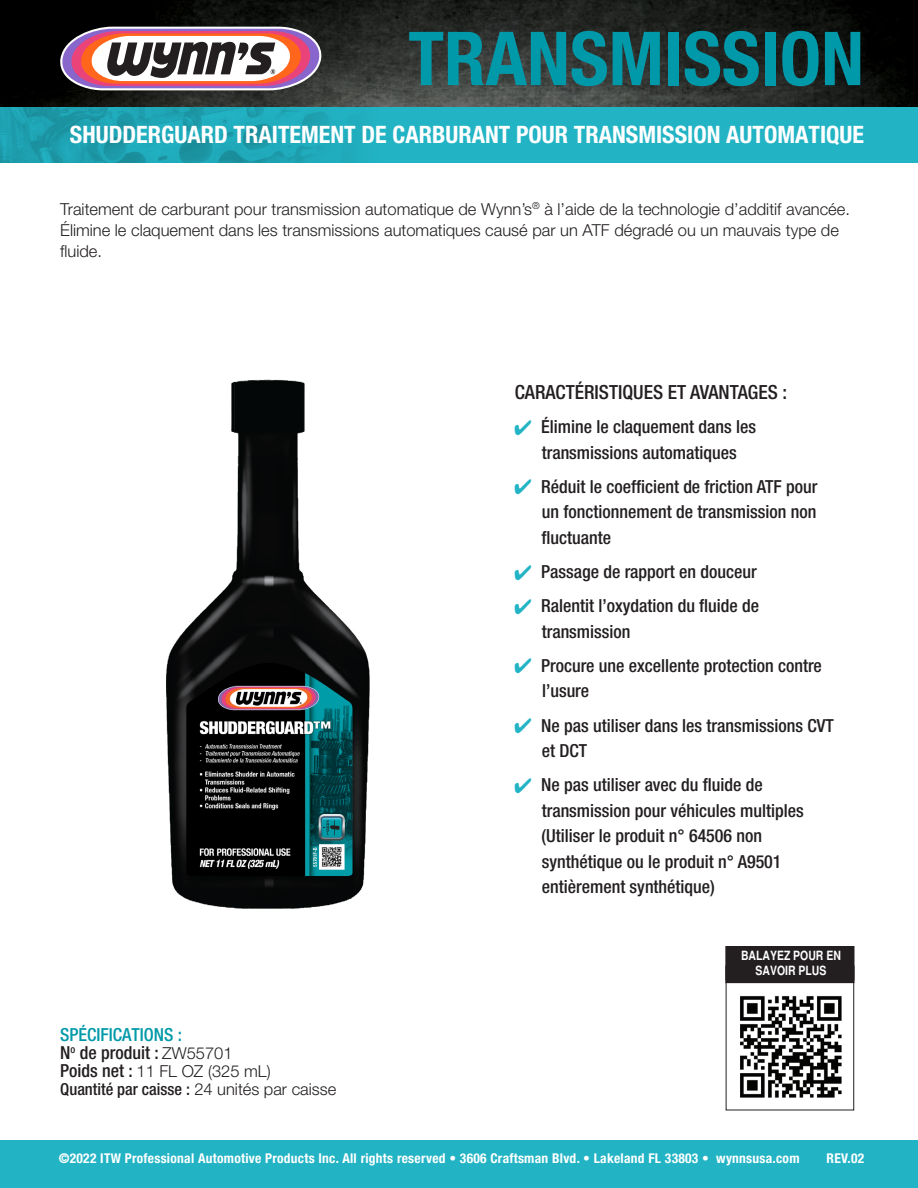
<style>
.page{position:relative;width:918px;height:1188px;background:#fff}
.page>*{position:absolute;margin:0;border:0;box-sizing:border-box;transform-origin:0 0}
.t1{font:700 condensed 74.55px "Helvetica Neue LT Std";color:#0099a9}
.t2{font:700 condensed 24px "Helvetica Neue LT Std";color:#fff}
.t3{font:500 condensed 19.5px "Helvetica Neue LT Std";color:#231f20}
.t4{font:500 condensed 18px/25.5px "Helvetica Neue LT Std";color:#231f20}
.t5{font:500 condensed 18px/18px "Helvetica Neue LT Std";color:#0099a9}
.t6{font:300 16.5px/21px "Helvetica Neue LT Std";color:#231f20}
.t7{font:700 condensed 13.5px "Helvetica Neue LT Std";letter-spacing:.02em;color:#fff}
.t8{font:700 condensed 12.75px/15.3px "Helvetica";color:#fff;text-align:center}
.s1{color:#22b4c5}
.s2{color:#231f20}
.s3{font-weight:300;font-stretch:normal;font-size:16.5px;color:#231f20}
.s4{font-weight:500;font-stretch:condensed;font-size:18px}
.s5{font-weight:500;font-stretch:condensed}
</style>
<div class="page">
<div style="left:0;top:1140px;width:918px;height:48px;background:#22b4c5"></div>
<img style="left:0;top:0;width:918px;height:108px">
<div style="left:0;top:108px;width:918px;height:55px;background:#22b4c5"></div>
<img style="left:0;top:108px;width:352px;height:55px">
<svg style="left:59px;top:27px;width:263px;height:63px"></svg>
<img style="left:166px;top:379px;width:204px;height:530px">
<div style="left:725px;top:966px;width:129px;height:17px;border:2px solid #231f20"></div>
<img style="left:740px;top:996px;width:102px;height:102px">
<div style="left:726px;top:947px;width:128px;height:33px;background:#231f20"></div>
<div style="left:725px;top:946px;width:129px;height:35px;border:2px solid #231f20"></div>
<p class="t1" style="left:408px;top:13px;width:457px">TRANSMISSION</p>
<p class="t2" style="left:70px;top:120px;width:796px">SHUDDERGUARD TRAITEMENT DE CARBURANT POUR TRANSMISSION AUTOMATIQUE</p>
<p class="t6" style="left:60px;top:198px;width:791px">Traitement de carburant pour transmission automatique de Wynn’s<sup>®</sup> à l’aide de la technologie d’additif avancée.<br>Élimine le claquement dans les transmissions automatiques causé par un ATF dégradé ou un mauvais type de fluide.</p>
<p class="t3" style="left:515px;top:381px;width:274px">CARACTÉRISTIQUES ET AVANTAGES :</p>
<p class="t4" style="left:514px;top:414px;width:244px;text-align:center"><span class="s1">✔</span> Élimine le claquement dans les transmissions automatiques</p>
<p class="t4" style="left:541px;top:474px;width:278px;text-align:justify;text-indent:-27px"><span class="s1">✔</span> Réduit le coefficient de friction ATF pour un fonctionnement de transmission non fluctuante</p>
<p class="t4" style="left:514px;top:559px;width:244px"><span class="s1">✔</span> Passage de rapport en douceur</p>
<p class="t4" style="left:542px;top:593px;width:219px;text-indent:-28px"><span class="s1">✔</span> Ralentit l’oxydation du fluide de transmission</p>
<p class="t4" style="left:542px;top:653px;width:281px;text-indent:-28px"><span class="s1">✔</span> Procure une excellente protection contre l’usure</p>
<p class="t4" style="left:542px;top:712px;width:294px;text-indent:-28px"><span class="s1">✔</span> Ne pas utiliser dans les transmissions CVT et DCT</p>
<p class="t4" style="left:542px;top:772px;width:264px;text-indent:-28px"><span class="s1">✔</span> Ne pas utiliser avec du fluide de transmission pour véhicules multiples (Utiliser le produit n° 64506 non synthétique ou le produit n° A9501 entièrement synthétique)</p>
<p class="t5" style="left:60px;top:1025px;width:174px">SPÉCIFICATIONS :<br><span class="s2">N</span><sup>o</sup> <span class="s2">de produit :</span> <span class="s3">ZW55701</span></p>
<p class="t6" style="left:60px;top:1062px;width:278px;line-height:18px"><span class="s4">Poids net :</span> 11 FL OZ (325 mL)<br><span class="s5">Quantité par caisse :</span> 24 unités par caisse</p>
<p class="t8" style="left:741px;top:948px;width:101px">BALAYEZ POUR EN<br>SAVOIR PLUS</p>
<p class="t8" style="left:730px;top:967px;width:122px">SCAN TO LEARN MORE</p>
<p class="t7" style="left:59px;top:1150px;width:742px">©2022 ITW Professional Automotive Products Inc. All rights reserved • 3606 Craftsman Blvd. • Lakeland FL 33803 • wynnsusa.com</p>
<p class="t7" style="left:827px;top:1150px;width:39px">REV.02</p>
</div>
